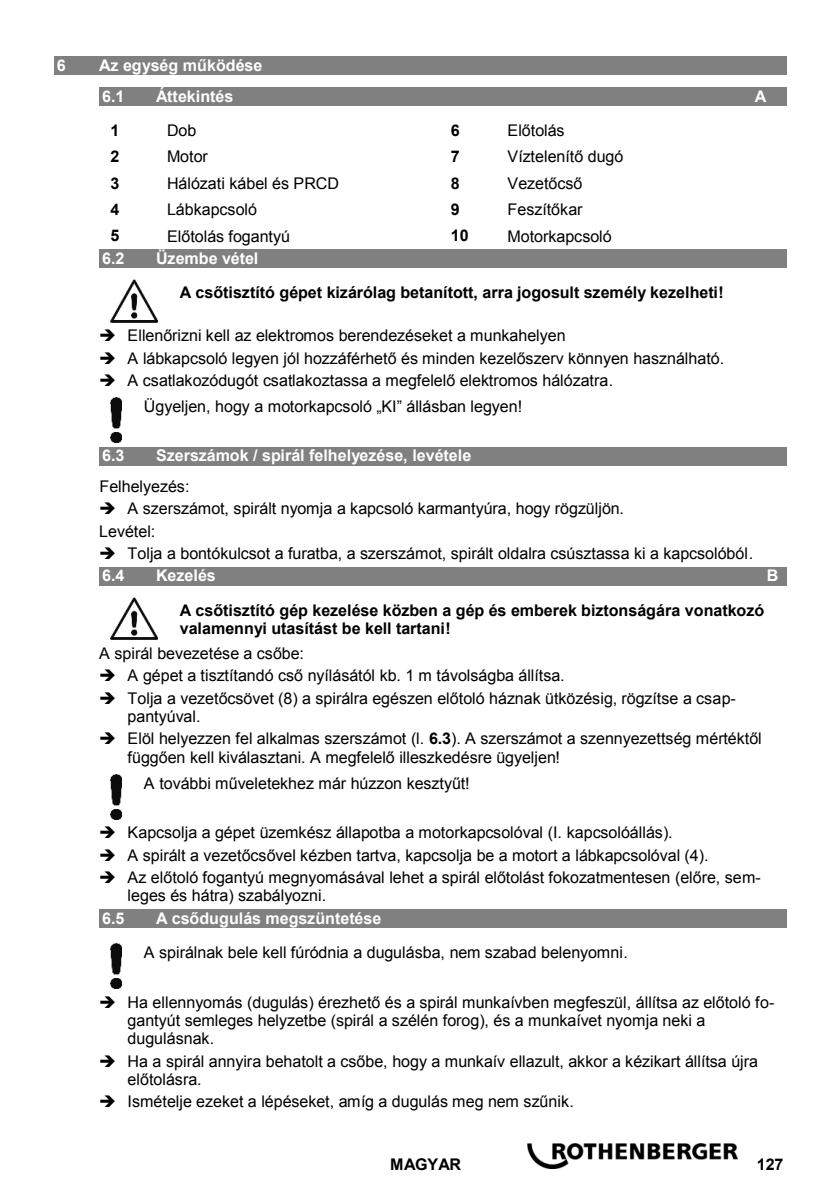
<style>
.page{position:relative;width:840px;height:1191px;background:#fff}
.page>*{position:absolute;margin:0;border:0;box-sizing:border-box;transform-origin:0 0}
.t1{font:16px/18.4px "Arial";letter-spacing:-.005em;color:#000}
.t2{font:700 16px/18.2px "Arial";letter-spacing:-.005em;color:#000}
.t3{font:700 16px "Arial Fett";letter-spacing:-.005em;color:#fff}
.s1{font-weight:700}
</style>
<div class="page">
<img style="left:527px;top:1143px;width:210px;height:25px">
<div style="left:54px;top:57px;width:732px;height:18px;background:#808080"></div>
<div style="left:99px;top:87px;width:687px;height:18px;background:#808080"></div>
<div style="left:99px;top:249px;width:687px;height:19px;background:#808080"></div>
<div style="left:99px;top:447px;width:687px;height:18px;background:#808080"></div>
<div style="left:99px;top:567px;width:687px;height:18px;background:#808080"></div>
<div style="left:99px;top:909px;width:687px;height:18px;background:#808080"></div>
<img style="left:110px;top:280px;width:48px;height:42px">
<img style="left:110px;top:398px;width:11px;height:45px">
<img style="left:110px;top:597px;width:48px;height:43px">
<img style="left:110px;top:774px;width:11px;height:45px">
<img style="left:110px;top:943px;width:11px;height:45px">
<h1 class="t3" style="left:57px;top:57px;width:10px">6</h1>
<h1 class="t3" style="left:99px;top:57px;width:164px">Az egység működése</h1>
<h2 class="t3" style="left:102px;top:87px;width:24px">6.1</h2>
<h2 class="t3" style="left:156px;top:87px;width:79px">Áttekintés</h2>
<h2 class="t3" style="left:754px;top:87px;width:13px">A</h2>
<p class="t2" style="left:110px;top:121px;width:10px">1</p>
<p class="t1" style="left:167px;top:121px;width:31px">Dob</p>
<p class="t2" style="left:450px;top:121px;width:10px">6</p>
<p class="t1" style="left:507px;top:121px;width:58px">Előtolás</p>
<p class="t2" style="left:110px;top:147px;width:10px">2</p>
<p class="t1" style="left:167px;top:148px;width:42px">Motor</p>
<p class="t2" style="left:450px;top:147px;width:10px">7</p>
<p class="t1" style="left:507px;top:148px;width:117px">Víztelenítő dugó</p>
<p class="t2" style="left:110px;top:174px;width:10px">3</p>
<p class="t1" style="left:167px;top:174px;width:173px">Hálózati kábel és PRCD</p>
<p class="t2" style="left:450px;top:174px;width:10px">8</p>
<p class="t1" style="left:507px;top:174px;width:76px">Vezetőcső</p>
<p class="t2" style="left:110px;top:200px;width:10px">4</p>
<p class="t1" style="left:167px;top:200px;width:91px">Lábkapcsoló</p>
<p class="t2" style="left:450px;top:200px;width:10px">9</p>
<p class="t1" style="left:507px;top:200px;width:76px">Feszítőkar</p>
<p class="t2" style="left:110px;top:227px;width:10px">5</p>
<p class="t1" style="left:167px;top:227px;width:124px">Előtolás fogantyú</p>
<p class="t2" style="left:450px;top:227px;width:19px">10</p>
<p class="t1" style="left:507px;top:227px;width:106px">Motorkapcsoló</p>
<h2 class="t3" style="left:102px;top:249px;width:24px">6.2</h2>
<h2 class="t3" style="left:156px;top:249px;width:104px">Üzembe vétel</h2>
<p class="t2" style="left:180px;top:283px;width:545px">A csőtisztító gépet kizárólag betanított, arra jogosult személy kezelheti!</p>
<p class="t1" style="left:99px;top:326px;width:467px">➔ Ellenőrizni kell az elektromos berendezéseket a munkahelyen</p>
<p class="t1" style="left:99px;top:349px;width:626px">➔ A lábkapcsoló legyen jól hozzáférhető és minden kezelőszerv könnyen használható.</p>
<p class="t1" style="left:99px;top:371px;width:515px">➔ A csatlakozódugót csatlakoztassa a megfelelő elektromos hálózatra.</p>
<p class="t1" style="left:144px;top:397px;width:379px">Ügyeljen, hogy a motorkapcsoló „KIˮ állásban legyen!</p>
<h2 class="t3" style="left:102px;top:447px;width:24px">6.3</h2>
<h2 class="t3" style="left:156px;top:447px;width:316px">Szerszámok / spirál felhelyezése, levétele</h2>
<p class="t1" style="left:99px;top:477px;width:91px">Felhelyezés:</p>
<p class="t1" style="left:99px;top:499px;width:526px">➔ A szerszámot, spirált nyomja a kapcsoló karmantyúra, hogy rögzüljön.</p>
<p class="t1" style="left:99px;top:522px;width:58px">Levétel:</p>
<p class="t1" style="left:99px;top:544px;width:655px">➔ Tolja a bontókulcsot a furatba, a szerszámot, spirált oldalra csúsztassa ki a kapcsolóból.</p>
<h2 class="t3" style="left:102px;top:567px;width:24px">6.4</h2>
<h2 class="t3" style="left:156px;top:567px;width:61px">Kezelés</h2>
<h2 class="t3" style="left:766px;top:567px;width:13px">B</h2>
<p class="t2" style="left:180px;top:601px;width:585px">A csőtisztító gép kezelése közben a gép és emberek biztonságára vonatkozó valamennyi utasítást be kell tartani!</p>
<p class="t1" style="left:99px;top:644px;width:206px">A spirál bevezetése a csőbe:</p>
<p class="t1" style="left:99px;top:666px;width:466px">➔ A gépet a tisztítandó cső nyílásától kb. 1 m távolságba állítsa.</p>
<p class="t1" style="left:128px;top:689px;width:609px;text-indent:-28px">➔ Tolja a vezetőcsövet (8) a spirálra egészen előtoló háznak ütközésig, rögzítse a csap&shy;pantyúval.</p>
<p class="t1" style="left:128px;top:729px;width:635px;text-indent:-28px">➔ Elöl helyezzen fel alkalmas szerszámot (l. <span class="s1">6.3</span>). A szerszámot a szennyezettség mértéktől függően kell kiválasztani. A megfelelő illeszkedésre ügyeljen!</p>
<p class="t1" style="left:144px;top:774px;width:327px">A további műveletekhez már húzzon kesztyűt!</p>
<p class="t1" style="left:99px;top:823px;width:574px">➔ Kapcsolja a gépet üzemkész állapotba a motorkapcsolóval (I. kapcsolóállás).</p>
<p class="t1" style="left:99px;top:846px;width:610px">➔ A spirált a vezetőcsővel kézben tartva, kapcsolja be a motort a lábkapcsolóval (4).</p>
<p class="t1" style="left:128px;top:868px;width:634px;text-indent:-28px">➔ Az előtoló fogantyú megnyomásával lehet a spirál előtolást fokozatmentesen (előre, sem&shy;leges és hátra) szabályozni.</p>
<h2 class="t3" style="left:102px;top:909px;width:24px">6.5</h2>
<h2 class="t3" style="left:156px;top:909px;width:227px">A csődugulás megszüntetése</h2>
<p class="t1" style="left:144px;top:943px;width:485px">A spirálnak bele kell fúródnia a dugulásba, nem szabad belenyomni.</p>
<p class="t1" style="left:128px;top:993px;width:648px;text-indent:-28px">➔ Ha ellennyomás (dugulás) érezhető és a spirál munkaívben megfeszül, állítsa az előtoló fo&shy;gantyút semleges helyzetbe (spirál a szélén forog), és a munkaívet nyomja neki a dugulásnak.</p>
<p class="t1" style="left:128px;top:1052px;width:631px;text-indent:-28px">➔ Ha a spirál annyira behatolt a csőbe, hogy a munkaív ellazult, akkor a kézikart állítsa újra előtolásra.</p>
<p class="t1" style="left:99px;top:1092px;width:476px">➔ Ismételje ezeket a lépéseket, amíg a dugulás meg nem szűnik.</p>
<p class="t2" style="left:390px;top:1155px;width:72px">MAGYAR</p>
<p class="t2" style="left:756px;top:1155px;width:28px">127</p>
</div>
